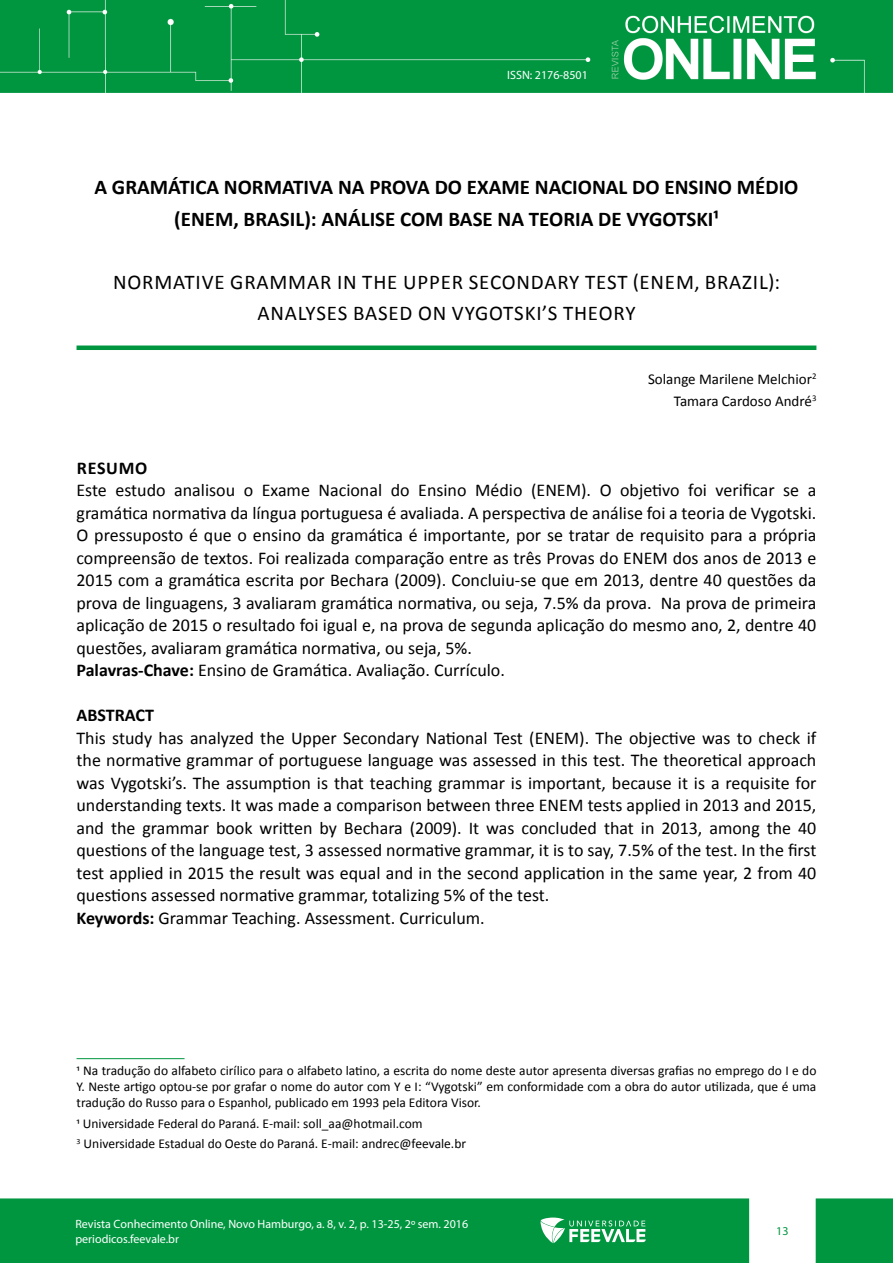
<style>
.page{position:relative;width:893px;height:1263px;background:#fff}
.page>*{position:absolute;margin:0;border:0;box-sizing:border-box;transform-origin:0 0}
.t1{font:700 21px/31.5px "Calibri";color:#000;text-align:center}
.t2{font:21px/31.5px "Calibri";letter-spacing:.04em;color:#000;text-align:center}
.t3{font:18px/22.5px "Calibri";color:#000}
.t4{font:700 18px "Calibri";letter-spacing:.005em;color:#000}
.t5{font:15px/22.5px "Calibri";color:#000;text-align:right}
.t6{font:13.5px/16.2px "Calibri";color:#000;text-align:justify}
.t7{font:12px/15px "Myriad Pro";color:#fff}
.t8{font:12px "Myriad Pro";color:#009640}
.s1{font-weight:700}
</style>
<div class="page">
<img style="left:0;top:0;width:893px;height:93px">
<div style="left:816px;top:1198px;width:77px;height:65px;background:#009640"></div>
<div style="left:0;top:1198px;width:749px;height:65px;background:#009640;border:2px solid #009640"></div>
<svg style="left:540px;top:1217px;width:106px;height:26px"></svg>
<div style="left:77px;top:345px;width:739px;height:5px;background:#009640"></div>
<hr style="left:77px;top:1058px;width:108px;height:1px;background:#009640">
<p class="t7" style="left:507px;top:67px;width:82px">ISSN: 2176-8501</p>
<p class="t1" style="left:95px;top:172px;width:705px">A GRAMÁTICA NORMATIVA NA PROVA DO EXAME NACIONAL DO ENSINO MÉDIO (ENEM, BRASIL): ANÁLISE COM BASE NA TEORIA DE VYGOTSKI¹</p>
<p class="t2" style="left:113px;top:266px;width:669px">NORMATIVE GRAMMAR IN THE UPPER SECONDARY TEST (ENEM, BRAZIL):<br>ANALYSES BASED ON VYGOTSKI’S THEORY</p>
<p class="t5" style="left:648px;top:368px;width:170px">Solange Marilene Melchior<sup>2<br></sup>Tamara Cardoso André<sup>3</sup></p>
<p class="t4" style="left:77px;top:456px;width:72px">RESUMO</p>
<p class="t3" style="left:77px;top:479px;width:741px">Este estudo analisou o Exame Nacional do Ensino Médio (ENEM). O objetivo foi verificar se a gramática normativa da língua portuguesa é avaliada. A perspectiva de análise foi a teoria de Vygotski.<br>O pressuposto é que o ensino da gramática é importante, por se tratar de requisito para a própria compreensão de textos. Foi realizada comparação entre as três Provas do ENEM dos anos de 2013 e 2015 com a gramática escrita por Bechara (2009). Concluiu-se que em 2013, dentre 40 questões da prova de linguagens, 3 avaliaram gramática normativa, ou seja, 7.5% da prova. Na prova de primeira aplicação de 2015 o resultado foi igual e, na prova de segunda aplicação do mesmo ano, 2, dentre 40 questões, avaliaram gramática normativa, ou seja, 5%.<br><span class="s1">Palavras-Chave:</span> Ensino de Gramática. Avaliação. Currículo.</p>
<p class="t4" style="left:77px;top:704px;width:79px">ABSTRACT</p>
<p class="t3" style="left:77px;top:727px;width:741px">This study has analyzed the Upper Secondary National Test (ENEM). The objective was to check if the normative grammar of portuguese language was assessed in this test. The theoretical approach was Vygotski’s. The assumption is that teaching grammar is important, because it is a requisite for understanding texts. It was made a comparison between three ENEM tests applied in 2013 and 2015, and the grammar book written by Bechara (2009). It was concluded that in 2013, among the 40 questions of the language test, 3 assessed normative grammar, it is to say, 7.5% of the test. In the first test applied in 2015 the result was equal and in the second application in the same year, 2 from 40 questions assessed normative grammar, totalizing 5% of the test.<br><span class="s1">Keywords:</span> Grammar Teaching. Assessment. Curriculum.</p>
<p class="t6" style="left:77px;top:1062px;width:741px">1 Na tradução do alfabeto cirílico para o alfabeto latino, a escrita do nome deste autor apresenta diversas grafias no emprego do I e do Y. Neste artigo optou-se por grafar o nome do autor com Y e I: “Vygotski” em conformidade com a obra do autor utilizada, que é uma tradução do Russo para o Espanhol, publicado em 1993 pela Editora Visor.</p>
<p class="t6" style="left:77px;top:1113px;width:391px;line-height:20.4px">1 Universidade Federal do Paraná. E-mail: soll_aa@hotmail.com<br><sup>3</sup> Universidade Estadual do Oeste do Paraná. E-mail: andrec@feevale.br</p>
<p class="t7" style="left:75px;top:1216px;width:394px">Revista Conhecimento Online, Novo Hamburgo, a. 8, v. 2, p. 13-25, 2º sem. 2016 periodicos.feevale.br</p>
<p class="t8" style="left:776px;top:1223px;width:14px">13</p>
</div>
